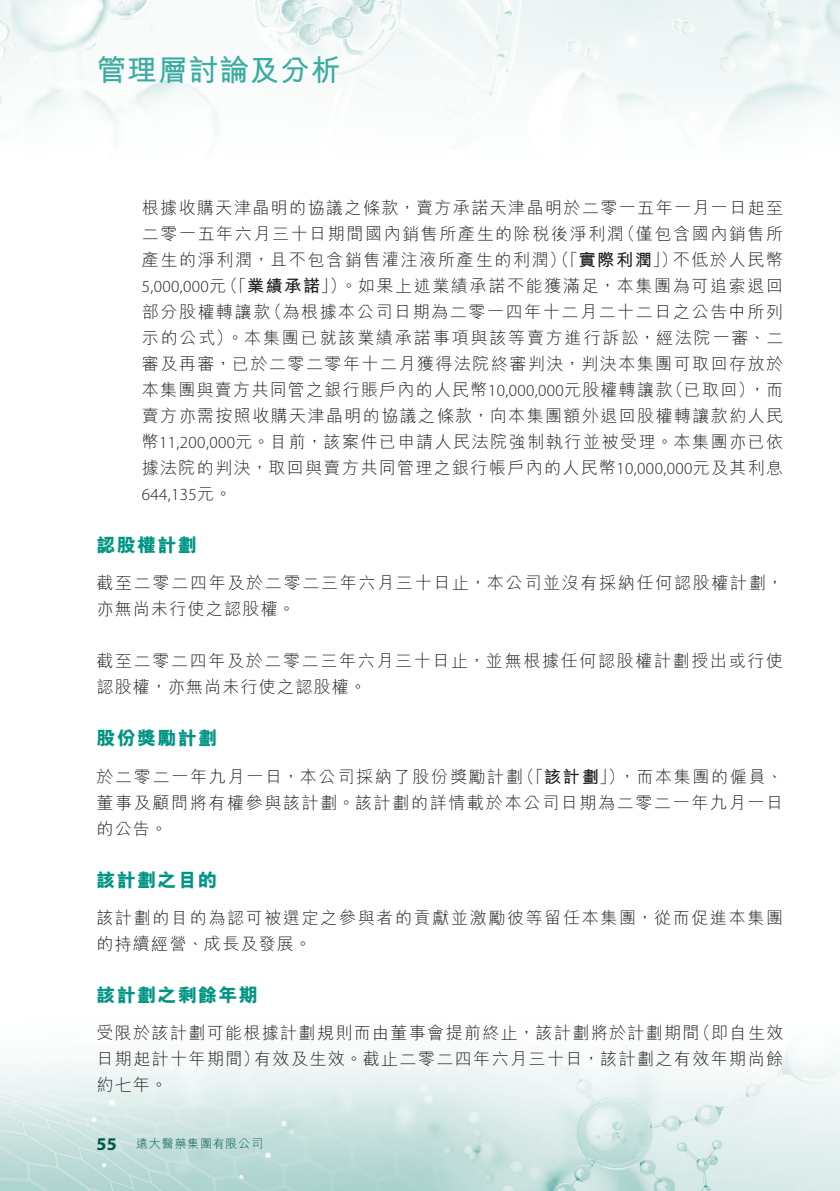
<style>
.page{position:relative;width:840px;height:1191px;background:#fff}
.page>*{position:absolute;margin:0;border:0;box-sizing:border-box;transform-origin:0 0}
.t1{font:700 30px "M Hei HK";letter-spacing:.02em;color:#3aaca1}
.t2{font:800 19px "M Hei HK";letter-spacing:.07em;color:#009583}
.t3{font:700 18px "Myriad Pro";color:#00594d}
.t4{font:300 17px/26px "M Hei HK";letter-spacing:.095em;color:#231f20}
.t5{font:300 17px "Myriad Pro";letter-spacing:.02em;color:#231f20}
.t6{font:300 12px "M Hei HK";letter-spacing:.06em;color:#00594d}
.s1{font-weight:700}
.s2{font-family:"M Hei HK"}
.s3{font-family:"Myriad Pro"}
</style>
<div class="page">
<img style="left:0;top:0;width:839px;height:1191px">
<h1 class="t1" style="left:96px;top:48px;width:246px">管理層討論及分析</h1>
<p class="t4" style="left:142px;top:194px;width:642px;text-align:right">根據收購天津晶明的協議之條款，賣方承諾天津晶明於二零一五年一月一日起至（僅包含國內銷售所</p>
<p class="t4" style="left:142px;top:220px;width:483px">二零一五年六月三十日期間國內銷售所產生的除稅後淨利潤</p>
<p class="t4" style="left:221px;top:246px;width:563px;text-indent:-79px">產生的淨利潤，且不包含銷售灌注液所產生的利潤）（「<span class="s1">實際利潤</span>」）<br>（「<span class="s1">業績承諾</span>」）。如果上述業績承諾不能獲滿足，本集團為可追索退回</p>
<p class="t4" style="left:672px;top:246px;width:112px">不低於人民幣</p>
<p class="t5" style="left:142px;top:277px;width:86px">5,000,000<span class="s2">元</span></p>
<p class="t4" style="left:265px;top:298px;width:519px">（為根據本公司日期為二零一四年十二月二十二日之公告中所列</p>
<p class="t4" style="left:142px;top:298px;width:130px">部分股權轉讓款</p>
<p class="t4" style="left:142px;top:324px;width:642px">示的公式）。本集團已就該業績承諾事項與該等賣方進行訴訟，經法院一審、二</p>
<p class="t4" style="left:142px;top:350px;width:642px">審及再審，已於二零二零年十二月獲得法院終審判決，判決本集團可取回存放於</p>
<p class="t4" style="left:748px;top:376px;width:36px">，而</p>
<p class="t4" style="left:666px;top:376px;width:90px">（已取回）</p>
<p class="t4" style="left:142px;top:376px;width:642px">本集團與賣方共同管之銀行賬戶內的人民幣<span class="s3">10,000,000</span>元股權轉讓款<br>賣方亦需按照收購天津晶明的協議之條款，向本集團額外退回股權轉讓款約人民幣<span class="s3">11,200,000</span>元。目前，該案件已申請人民法院強制執行並被受理。本集團亦已依據法院的判決，取回與賣方共同管理之銀行帳戶內的人民幣<span class="s3">10,000,000</span>元及其利息</p>
<p class="t5" style="left:142px;top:485px;width:91px">644,135<span class="s2">元。</span></p>
<p class="t2" style="left:96px;top:535px;width:102px">認股權計劃</p>
<p class="t4" style="left:96px;top:569px;width:688px">截至二零二四年及於二零二三年六月三十日止，本公司並沒有採納任何認股權計劃，亦無尚未行使之認股權。</p>
<p class="t4" style="left:96px;top:647px;width:687px">截至二零二四年及於二零二三年六月三十日止，並無根據任何認股權計劃授出或行使認股權，亦無尚未行使之認股權。</p>
<p class="t2" style="left:96px;top:728px;width:122px">股份獎勵計劃</p>
<p class="t4" style="left:618px;top:763px;width:166px">，而本集團的僱員、</p>
<p class="t4" style="left:517px;top:763px;width:108px">（「<span class="s1">該計劃</span>」）</p>
<p class="t4" style="left:96px;top:763px;width:687px">於二零二一年九月一日，本公司採納了股份獎勵計劃<br>董事及顧問將有權參與該計劃。該計劃的詳情載於本公司日期為二零二一年九月一日的公告。</p>
<p class="t2" style="left:96px;top:870px;width:122px">該計劃之目的</p>
<p class="t4" style="left:96px;top:904px;width:687px">該計劃的目的為認可被選定之參與者的貢獻並激勵彼等留任本集團，從而促進本集團的持續經營、成長及發展。</p>
<p class="t2" style="left:96px;top:985px;width:163px">該計劃之剩餘年期</p>
<p class="t4" style="left:693px;top:1019px;width:91px">（即自生效</p>
<p class="t4" style="left:254px;top:1019px;width:530px;text-indent:-158px">受限於該計劃可能根據計劃規則而由董事會提前終止，該計劃將於計劃期間<br>有效及生效。截止二零二四年六月三十日，該計劃之有效年期尚餘</p>
<p class="t4" style="left:96px;top:1045px;width:165px">日期起計十年期間）約七年。</p>
<p class="t3" style="left:96px;top:1132px;width:22px">55</p>
<p class="t6" style="left:136px;top:1137px;width:128px">遠大醫藥集團有限公司</p>
</div>
